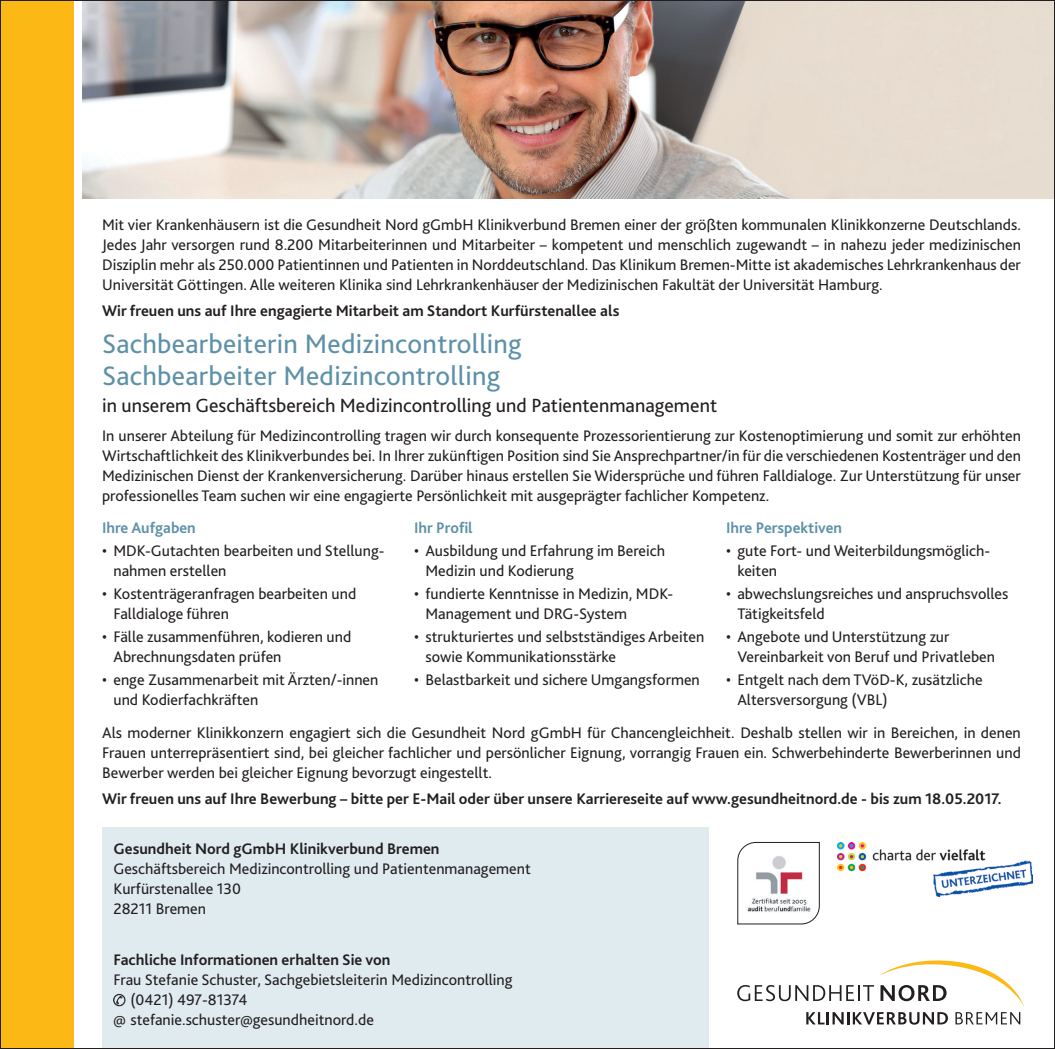
<style>
.page{position:relative;width:1055px;height:1049px;background:#fff}
.page>*{position:absolute;margin:0;border:0;box-sizing:border-box;transform-origin:0 0}
.t1{font:28px/32px "Bliss 2";letter-spacing:.01em;color:#5d91a7}
.t2{font:20px "Bliss 2";color:#231f20}
.t3{font:16px/20px "Bliss 2";color:#231f20}
.t4{font:700 16px "Bliss 2";color:#231f20}
.t5{font:700 16px "Bliss 2";color:#5d91a7}
</style>
<div class="page">
<div style="left:102px;top:828px;width:607px;height:221px;background:#e0ebf0"></div>
<div style="left:0;top:0;width:74px;height:1049px;background:#fcb814"></div>
<img style="left:82px;top:2px;width:970px;height:197px">
<svg style="left:737px;top:960px;width:287px;height:64px"></svg>
<img style="left:837px;top:842px;width:195px;height:55px">
<svg style="left:737px;top:841px;width:83px;height:84px"></svg>
<img style="left:744px;top:849px;width:69px;height:65px">
<div style="left:113px;top:994px;width:12px;height:12px;border:1px solid #231f20;border-radius:50%"></div>
<svg style="left:114px;top:994px;width:11px;height:12px"></svg>
<p class="t3" style="left:102px;top:214px;width:920px;text-align:justify">Mit vier Krankenhäusern ist die Gesundheit Nord gGmbH Klinikverbund Bremen einer der größten kommunalen Klinikkonzerne Deutschlands.<br>Jedes Jahr versorgen rund 8.200 Mitarbeiterinnen und Mitarbeiter – kompetent und menschlich zugewandt – in nahezu jeder medizinischen Disziplin mehr als 250.000 Patientinnen und Patienten in Norddeutschland. Das Klinikum Bremen-Mitte ist akademisches Lehrkrankenhaus der Universität Göttingen. Alle weiteren Klinika sind Lehrkrankenhäuser der Medizinischen Fakultät der Universität Hamburg.</p>
<p class="t4" style="left:102px;top:300px;width:519px">Wir freuen uns auf Ihre engagierte Mitarbeit am Standort Kurfürstenallee als</p>
<h1 class="t1" style="left:102px;top:327px;width:421px">Sachbearbeiterin Medizincontrolling<br>Sachbearbeiter Medizincontrolling</h1>
<p class="t2" style="left:102px;top:393px;width:616px">in unserem Geschäftsbereich Medizincontrolling und Patientenmanagement</p>
<p class="t3" style="left:102px;top:425px;width:920px;text-align:justify">In unserer Abteilung für Medizincontrolling tragen wir durch konsequente Prozessorientierung zur Kostenoptimierung und somit zur erhöhten Wirtschaftlichkeit des Klinikverbundes bei. In Ihrer zukünftigen Position sind Sie Ansprechpartner/in für die verschiedenen Kostenträger und den Medizinischen Dienst der Krankenversicherung. Darüber hinaus erstellen Sie Widersprüche und führen Falldialoge. Zur Unterstützung für unser professionelles Team suchen wir eine engagierte Persönlichkeit mit ausgeprägter fachlicher Kompetenz.</p>
<p class="t5" style="left:726px;top:518px;width:118px">Ihre Perspektiven</p>
<p class="t3" style="left:737px;top:540px;width:254px;text-indent:-11px">• gute Fort- und Weiterbildungsmöglich&shy;keiten</p>
<p class="t3" style="left:737px;top:583px;width:272px;text-indent:-11px">• abwechslungsreiches und anspruchsvolles<br>Tätigkeitsfeld</p>
<p class="t3" style="left:737px;top:626px;width:259px;text-indent:-11px">• Angebote und Unterstützung zur<br>Vereinbarkeit von Beruf und Privatleben</p>
<p class="t3" style="left:737px;top:669px;width:247px;text-indent:-11px">• Entgelt nach dem TVöD-K, zusätzliche<br>Altersversorgung (VBL)</p>
<p class="t3" style="left:102px;top:722px;width:920px;text-align:justify">Als moderner Klinikkonzern engagiert sich die Gesundheit Nord gGmbH für Chancengleichheit. Deshalb stellen wir in Bereichen, in denen Frauen unterrepräsentiert sind, bei gleicher fachlicher und persönlicher Eignung, vorrangig Frauen ein. Schwerbehinderte Bewerberinnen und Bewerber werden bei gleicher Eignung bevorzugt eingestellt.</p>
<p class="t4" style="left:102px;top:788px;width:901px">Wir freuen uns auf Ihre Bewerbung – bitte per E-Mail oder über unsere Karriereseite auf www.gesundheitnord.de - bis zum 18.05.2017.</p>
<p class="t5" style="left:102px;top:518px;width:95px">Ihre Aufgaben</p>
<p class="t3" style="left:113px;top:540px;width:272px;text-indent:-11px">• MDK-Gutachten bearbeiten und Stellung&shy;nahmen erstellen</p>
<p class="t3" style="left:113px;top:583px;width:244px;text-indent:-11px">• Kostenträgeranfragen bearbeiten und<br>Falldialoge führen</p>
<p class="t3" style="left:113px;top:626px;width:239px;text-indent:-11px">• Fälle zusammenführen, kodieren und<br>Abrechnungsdaten prüfen</p>
<p class="t3" style="left:113px;top:669px;width:266px;text-indent:-11px">• enge Zusammenarbeit mit Ärzten/-innen und Kodierfachkräften</p>
<p class="t5" style="left:414px;top:518px;width:60px">Ihr Profil</p>
<p class="t3" style="left:425px;top:540px;width:241px;text-indent:-11px">• Ausbildung und Erfahrung im Bereich<br>Medizin und Kodierung</p>
<p class="t3" style="left:425px;top:583px;width:249px;text-indent:-11px">• fundierte Kenntnisse in Medizin, MDK-<br>Management und DRG-System</p>
<p class="t3" style="left:425px;top:626px;width:280px;text-indent:-11px">• strukturiertes und selbstständiges Arbeiten sowie Kommunikationsstärke</p>
<p class="t3" style="left:414px;top:669px;width:287px">• Belastbarkeit und sichere Umgangsformen</p>
<p class="t4" style="left:113px;top:838px;width:327px">Gesundheit Nord gGmbH Klinikverbund Bremen</p>
<p class="t3" style="left:113px;top:858px;width:419px">Geschäftsbereich Medizincontrolling und Patientenmanagement<br>Kurfürstenallee 130<br>28211 Bremen</p>
<p class="t4" style="left:113px;top:950px;width:278px">Fachliche Informationen erhalten Sie von</p>
<p class="t3" style="left:113px;top:969px;width:400px">Frau Stefanie Schuster, Sachgebietsleiterin Medizincontrolling</p>
<p class="t3" style="left:130px;top:989px;width:118px">(0421) 497-81374</p>
<p class="t3" style="left:113px;top:1009px;width:262px">@ stefanie.schuster@gesundheitnord.de</p>
</div>
